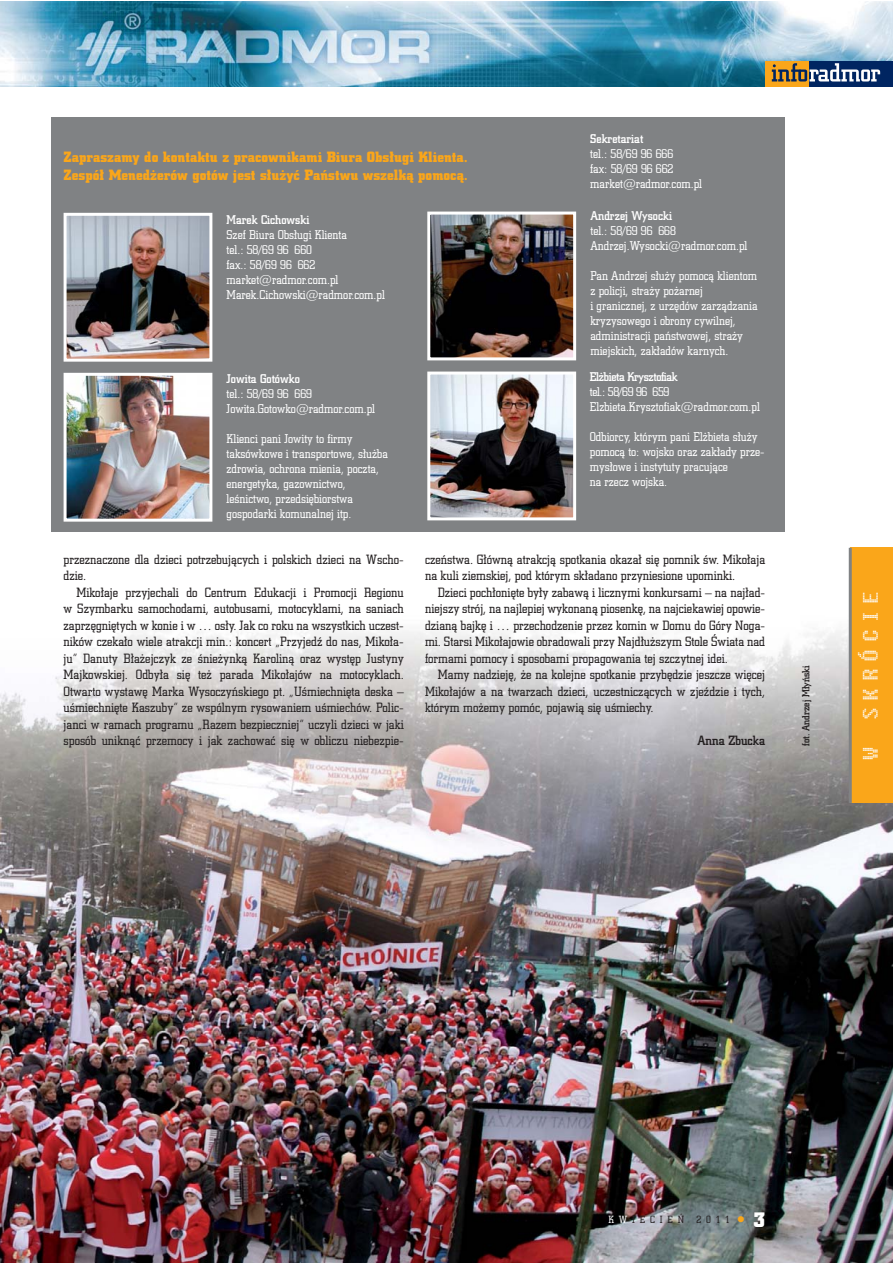
<style>
.page{position:relative;width:893px;height:1263px;background:#fff}
.page>*{position:absolute;margin:0;border:0;box-sizing:border-box;transform-origin:0 0}
.t1{font:18px "EFN Mobile Dual";letter-spacing:.36em;color:#fff}
.t2{font:700 15px/18px "Square Slabserif 711 PL";color:#faa61a}
.t3{font:300 13.5px/16.5px "Square Slabserif 711 PL";color:#231f20;text-align:justify}
.t4{font:500 13.5px "Square Slabserif 711 PL";color:#231f20}
.t5{font:300 12.75px/15px "Square Slabserif 711 PL";color:#fff}
.t6{font:500 12.75px "Square Slabserif 711 PL";color:#fff}
.t7{font:500 12.75px "Square Slabserif 711 PL";letter-spacing:-.03em;color:#fff}
.t8{font:500 10.5px "Square Slabserif 711 PL";color:#231f20}
.t9{font:300 10.5px "Square Slabserif 711 PL";letter-spacing:.46em;color:#231f20}
.s1{color:#fff}
.s2{font-weight:700;font-size:21px;color:#faa61a}
.s3{font-weight:700;font-size:21px;color:#fff}
</style>
<div class="page">
<img style="left:0;top:403px;width:893px;height:860px">
<div style="left:51px;top:117px;width:733px;height:415px;background:#808284"></div>
<img style="left:68px;top:217px;width:140px;height:141px">
<div style="left:64px;top:213px;width:148px;height:149px;border:3px solid #fff"></div>
<img style="left:68px;top:377px;width:140px;height:141px">
<div style="left:64px;top:373px;width:148px;height:149px;border:3px solid #fff"></div>
<img style="left:431px;top:376px;width:141px;height:140px">
<div style="left:427px;top:372px;width:149px;height:148px;border:3px solid #fff"></div>
<img style="left:431px;top:216px;width:141px;height:140px">
<div style="left:427px;top:212px;width:149px;height:148px;border:3px solid #fff"></div>
<img style="left:0;top:1px;width:893px;height:85px">
<div style="left:765px;top:61px;width:128px;height:25px;background:#002561"></div>
<div style="left:765px;top:61px;width:43px;height:25px;background:#faa61a"></div>
<svg style="left:772px;top:63px;width:108px;height:18px"></svg>
<div style="left:850px;top:548px;width:43px;height:255px;background:#faa61a"></div>
<hr style="left:849px;top:548px;width:3px;height:255px;background:#808284">
<p class="t2" style="left:64px;top:149px;width:406px">Zapraszamy do kontaktu z pracownikami Biura Obs∏ugi Klienta.<br>Zespó∏ Mened˝erów gotów jest s∏u˝yç Paƒstwu wszelkà pomocà.</p>
<p class="t6" style="left:227px;top:215px;width:84px">Marek Cichowski</p>
<p class="t5" style="left:227px;top:228px;width:160px">Szef Biura Obs∏ugi Klienta<br>tel.: 58/69 96 660<br>fax.: 58/69 96 662 market@radmor.com.pl<br>Marek.Cichowski@radmor.com.pl</p>
<p class="t6" style="left:227px;top:374px;width:75px">Jowita Gotówko</p>
<p class="t5" style="left:227px;top:387px;width:150px">tel.: 58/69 96 669<br>Jowita.Gotowko@radmor.com.pl</p>
<p class="t5" style="left:227px;top:432px;width:163px">Klienci pani Jowity to firmy taksówkowe i transportowe, s∏u˝ba zdrowia, ochrona mienia, poczta, energetyka, gazownictwo, leÊnictwo, przedsi´biorstwa gospodarki komunalnej itp.</p>
<p class="t6" style="left:590px;top:134px;width:54px">Sekretariat</p>
<p class="t5" style="left:590px;top:147px;width:113px">tel.: 58/69 96 666<br>fax: 58/69 96 662 market@radmor.com.pl</p>
<p class="t6" style="left:590px;top:212px;width:83px">Andrzej Wysocki</p>
<p class="t5" style="left:590px;top:225px;width:158px">tel.: 58/69 96 668<br>Andrzej.Wysocki@radmor.com.pl</p>
<p class="t5" style="left:590px;top:270px;width:169px">Pan Andrzej s∏u˝y pomocà klientom z policji, stra˝y po˝arnej<br>i granicznej, z urz´dów zarzàdzania kryzysowego i obrony cywilnej, administracji paƒstwowej, stra˝y miejskich, zak∏adów karnych.</p>
<p class="t7" style="left:590px;top:372px;width:89px">El˝bieta Krysztofiak</p>
<p class="t5" style="left:590px;top:385px;width:172px">tel.: 58/69 96 659<br>Elzbieta.Krysztofiak@radmor.com.pl</p>
<p class="t5" style="left:590px;top:430px;width:176px">Odbiorcy, którym pani El˝bieta s∏u˝y pomocà to: wojsko oraz zak∏ady prze&shy;mys∏owe i instytuty pracujàce<br>na rzecz wojska.</p>
<p class="t3" style="left:64px;top:552px;width:342px">przeznaczone dla dzieci potrzebujàcych i polskich dzieci na Wscho&shy;dzie.</p>
<p class="t3" style="left:64px;top:585px;width:342px;text-indent:13px">Miko∏aje przyjechali do Centrum Edukacji i Promocji Regionu w Szymbarku samochodami, autobusami, motocyklami, na saniach zaprz´gni´tych w konie i w … os∏y. Jak co roku na wszystkich uczest&shy;ników czeka∏o wiele atrakcji min.: koncert „Przyjedê do nas, Miko∏a&shy;ju” Danuty B∏a˝ejczyk ze Ênie˝ynkà Karolinà oraz wyst´p Justyny Majkowskiej. Odby∏a si´ te˝ parada Miko∏ajów na motocyklach.<br>Otwarto wystaw´ Marka Wysoczyƒskiego pt. „UÊmiechni´ta deska – uÊmiechni´te Kaszuby” ze wspólnym rysowaniem uÊmiechów. Polic&shy;janci w ramach programu „Razem bezpieczniej” uczyli dzieci w jaki sposób uniknàç przemocy i jak zachowaç si´ w obliczu niebezpie-</p>
<p class="t3" style="left:425px;top:552px;width:342px">czeƒstwa. G∏ównà atrakcjà spotkania okaza∏ si´ pomnik Êw. Miko∏aja na kuli ziemskiej, pod którym sk∏adano przyniesione upominki.</p>
<p class="t3" style="left:425px;top:585px;width:342px;text-indent:13px">Dzieci poch∏oni´te by∏y zabawà i licznymi konkursami – na naj∏ad&shy;niejszy strój, na najlepiej wykonanà piosenk´, na najciekawiej opowie&shy;dzianà bajk´ i … przechodzenie przez komin w Domu do Góry Noga&shy;mi. Starsi Miko∏ajowie obradowali przy Najd∏u˝szym Stole Âwiata nad formami pomocy i sposobami propagowania tej szczytnej idei.</p>
<p class="t3" style="left:425px;top:667px;width:342px;text-indent:13px">Mamy nadziej´, ˝e na kolejne spotkanie przyb´dzie jeszcze wi´cej Miko∏ajów a na twarzach dzieci, uczestniczàcych w zjeêdzie i tych, którym mo˝emy pomóc, pojawià si´ uÊmiechy.</p>
<p class="t4" style="left:697px;top:736px;width:69px">Anna Zbucka</p>
<p class="t8" style="left:802px;top:746px;width:82px;rotate:-90deg">fot. Andrzej M∏yƒski</p>
<h1 class="t1" style="left:863px;top:720px;width:131px;rotate:-90deg">SKRÓCIE</h1>
<h1 class="t1" style="left:863px;top:760px;width:14px;rotate:-90deg">W</h1>
<p class="t9" style="left:608px;top:1216px;width:158px"><span class="s1">KW</span>IECIE¡ 2011<span class="s2">•</span><span class="s3">3</span></p>
</div>
